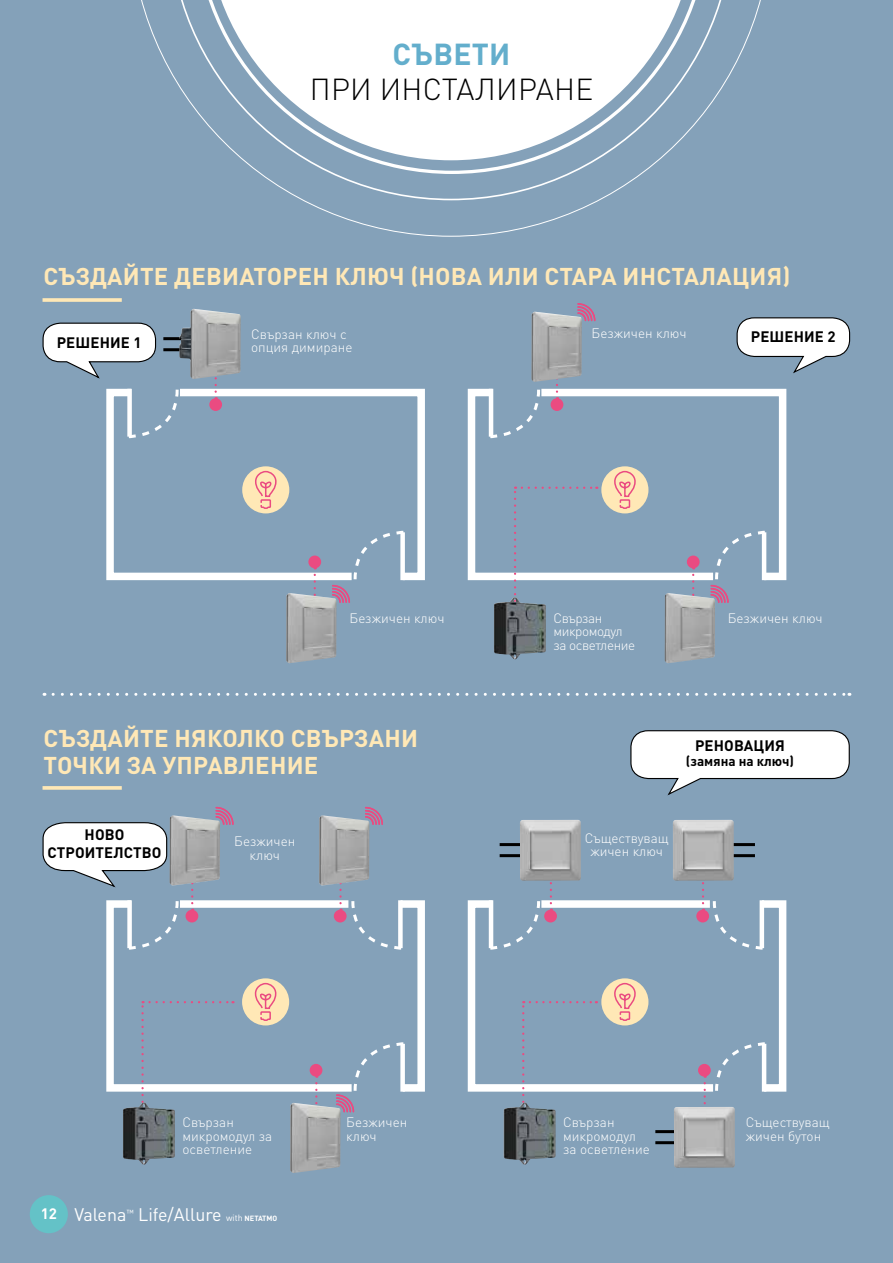
<style>
.page{position:relative;width:893px;height:1263px;background:#84a1b9}
.page>*{position:absolute;margin:0;border:0;box-sizing:border-box;transform-origin:0 0}
.t1{font:300 30px "DIN Pro";letter-spacing:.01em;color:#000}
.t2{font:700 30px "DIN Pro";letter-spacing:.01em;color:#63aecc}
.t3{font:700 24px/27px "DIN Pro";letter-spacing:.01em;color:#ffe8b6}
.t4{font:18px "DIN Pro";color:#fff}
.t5{font:700 15px/18px "DIN Pro";letter-spacing:.01em;color:#000;text-align:center}
.t6{font:300 13.5px/13.5px "DIN Pro";color:#fff}
.t7{font:300 13.5px/13.5px "DIN Pro";letter-spacing:-.03em;color:#fff}
.t8{font:700 13.5px "DIN Pro";color:#000}
.t9{font:700 7.5px "DIN Pro";color:#fff}
.s1{font-weight:700;font-size:15px}
.s2{font-weight:400;font-size:9px}
</style>
<div class="page">
<svg style="left:141px;top:0;width:620px;height:237px"></svg>
<svg style="left:630px;top:730px;width:220px;height:66px"></svg>
<svg style="left:42px;top:822px;width:126px;height:66px"></svg>
<svg style="left:106px;top:896px;width:229px;height:196px"></svg>
<svg style="left:126px;top:898px;width:54px;height:53px"></svg>
<div style="left:127px;top:900px;width:5px;height:48px;background:#fff"></div>
<div style="left:180px;top:900px;width:168px;height:8px;background:#fff"></div>
<svg style="left:467px;top:896px;width:235px;height:199px"></svg>
<svg style="left:487px;top:898px;width:55px;height:53px"></svg>
<hr style="left:489px;top:900px;width:4px;height:48px;background:#fff">
<div style="left:541px;top:900px;width:169px;height:8px;background:#fff"></div>
<svg style="left:141px;top:1001px;width:92px;height:101px"></svg>
<svg style="left:522px;top:1001px;width:2px;height:101px"></svg>
<svg style="left:530px;top:1001px;width:67px;height:2px"></svg>
<img style="left:123px;top:1102px;width:52px;height:63px">
<img style="left:503px;top:1102px;width:53px;height:63px">
<svg style="left:315px;top:1077px;width:2px;height:26px"></svg>
<div style="left:310px;top:1064px;width:12px;height:13px;background:#ea4b81;border-radius:50%"></div>
<svg style="left:698px;top:1064px;width:13px;height:13px"></svg>
<svg style="left:191px;top:888px;width:2px;height:22px"></svg>
<div style="left:186px;top:910px;width:12px;height:12px;background:#ea4b81;border-radius:50%"></div>
<div style="left:334px;top:910px;width:13px;height:12px;background:#ea4b81;border-radius:50%"></div>
<svg style="left:550px;top:882px;width:2px;height:28px"></svg>
<div style="left:544px;top:910px;width:13px;height:12px;background:#ea4b81;border-radius:50%"></div>
<hr style="left:500px;top:854px;width:26px;height:3px;background:#000">
<hr style="left:500px;top:843px;width:26px;height:3px;background:#000">
<img style="left:520px;top:820px;width:61px;height:61px">
<svg style="left:702px;top:857px;width:85px;height:248px"></svg>
<div style="left:696px;top:910px;width:13px;height:12px;background:#ea4b81;border-radius:50%"></div>
<hr style="left:729px;top:854px;width:26px;height:3px;background:#000">
<hr style="left:729px;top:843px;width:26px;height:3px;background:#000">
<hr style="left:655px;top:1141px;width:27px;height:3px;background:#000">
<hr style="left:655px;top:1130px;width:27px;height:3px;background:#000">
<svg style="left:43px;top:786px;width:79px;height:4px"></svg>
<svg style="left:467px;top:388px;width:67px;height:193px"></svg>
<svg style="left:487px;top:388px;width:47px;height:52px"></svg>
<hr style="left:489px;top:389px;width:4px;height:48px;background:#fff">
<svg style="left:534px;top:388px;width:253px;height:194px"></svg>
<svg style="left:736px;top:317px;width:115px;height:57px"></svg>
<svg style="left:692px;top:575px;width:2px;height:15px"></svg>
<div style="left:687px;top:555px;width:13px;height:13px;background:#ea4b81;border-radius:50%"></div>
<svg style="left:556px;top:384px;width:2px;height:14px"></svg>
<div style="left:551px;top:398px;width:12px;height:13px;background:#ea4b81;border-radius:50%"></div>
<svg style="left:514px;top:487px;width:2px;height:107px"></svg>
<svg style="left:522px;top:487px;width:75px;height:2px"></svg>
<img style="left:494px;top:597px;width:52px;height:63px">
<svg style="left:710px;top:529px;width:58px;height:74px"></svg>
<svg style="left:106px;top:388px;width:66px;height:193px"></svg>
<svg style="left:126px;top:388px;width:46px;height:52px"></svg>
<div style="left:127px;top:389px;width:5px;height:48px;background:#fff"></div>
<svg style="left:172px;top:385px;width:253px;height:197px"></svg>
<svg style="left:42px;top:322px;width:115px;height:57px"></svg>
<svg style="left:215px;top:379px;width:2px;height:19px"></svg>
<div style="left:209px;top:398px;width:13px;height:13px;background:#ea4b81;border-radius:50%"></div>
<hr style="left:163px;top:348px;width:27px;height:3px;background:#000">
<hr style="left:163px;top:337px;width:27px;height:3px;background:#000">
<svg style="left:314px;top:575px;width:2px;height:15px"></svg>
<div style="left:308px;top:555px;width:13px;height:13px;background:#ea4b81;border-radius:50%"></div>
<svg style="left:331px;top:529px;width:75px;height:75px"></svg>
<svg style="left:43px;top:298px;width:79px;height:4px"></svg>
<svg style="left:195px;top:0;width:514px;height:174px"></svg>
<svg style="left:53px;top:693px;width:797px;height:3px"></svg>
<img style="left:179px;top:309px;width:62px;height:70px">
<img style="left:286px;top:593px;width:50px;height:70px">
<img style="left:665px;top:593px;width:50px;height:70px">
<svg style="left:577px;top:303px;width:19px;height:19px"></svg>
<img style="left:531px;top:312px;width:51px;height:70px">
<svg style="left:215px;top:806px;width:19px;height:19px"></svg>
<img style="left:169px;top:815px;width:51px;height:71px">
<svg style="left:335px;top:888px;width:90px;height:225px"></svg>
<img style="left:290px;top:1103px;width:50px;height:70px">
<svg style="left:365px;top:806px;width:18px;height:20px"></svg>
<img style="left:319px;top:815px;width:50px;height:71px">
<img style="left:673px;top:820px;width:61px;height:61px">
<img style="left:674px;top:1107px;width:61px;height:61px">
<div style="left:30px;top:1195px;width:38px;height:38px;background:#64c2c7;border-radius:50%"></div>
<h1 class="t2" style="left:393px;top:30px;width:119px">СЪВЕТИ</h1>
<h1 class="t1" style="left:310px;top:66px;width:285px">ПРИ ИНСТАЛИРАНЕ</h1>
<h2 class="t3" style="left:43px;top:260px;width:749px">СЪЗДАЙТЕ ДЕВИАТОРЕН КЛЮЧ (НОВА ИЛИ СТАРА ИНСТАЛАЦИЯ)</h2>
<p class="t6" style="left:592px;top:326px;width:96px">Безжичен ключ</p>
<p class="t5" style="left:751px;top:326px;width:86px">РЕШЕНИЕ 2</p>
<p class="t5" style="left:57px;top:331px;width:86px">РЕШЕНИЕ 1</p>
<p class="t6" style="left:251px;top:326px;width:103px">Свързан ключ с опция димиране</p>
<p class="t6" style="left:349px;top:610px;width:96px">Безжичен ключ</p>
<h2 class="t3" style="left:44px;top:722px;width:376px">СЪЗДАЙТЕ НЯКОЛКО СВЪРЗАНИ<br>ТОЧКИ ЗА УПРАВЛЕНИЕ</h2>
<p class="t7" style="left:553px;top:610px;width:83px">Свързан микромодул за осветление</p>
<p class="t6" style="left:728px;top:610px;width:96px">Безжичен ключ</p>
<p class="t5" style="left:695px;top:735px;width:91px">РЕНОВАЦИЯ</p>
<p class="t8" style="left:686px;top:750px;width:110px">(замяна на ключ)</p>
<p class="t5" style="left:47px;top:824px;width:116px">НОВО<br>СТРОИТЕЛСТВО</p>
<p class="t6" style="left:234px;top:833px;width:63px;text-align:center">Безжичен ключ</p>
<p class="t6" style="left:585px;top:830px;width:85px;text-align:center">Съществуващ жичен ключ</p>
<p class="t6" style="left:182px;top:1114px;width:91px">Свързан микромодул за осветление</p>
<p class="t6" style="left:563px;top:1114px;width:88px">Свързан микромодул за осветление</p>
<p class="t6" style="left:346px;top:1114px;width:63px">Безжичен ключ</p>
<h3 class="t4" style="left:41px;top:1202px;width:183px"><span class="s1">12</span> Valena<sup>™</sup> Life/Allure</h3>
<p class="t9" style="left:226px;top:1211px;width:53px"><span class="s2">with</span> NETATMO</p>
<p class="t6" style="left:746px;top:1114px;width:85px">Съществуващ жичен бутон</p>
</div>
